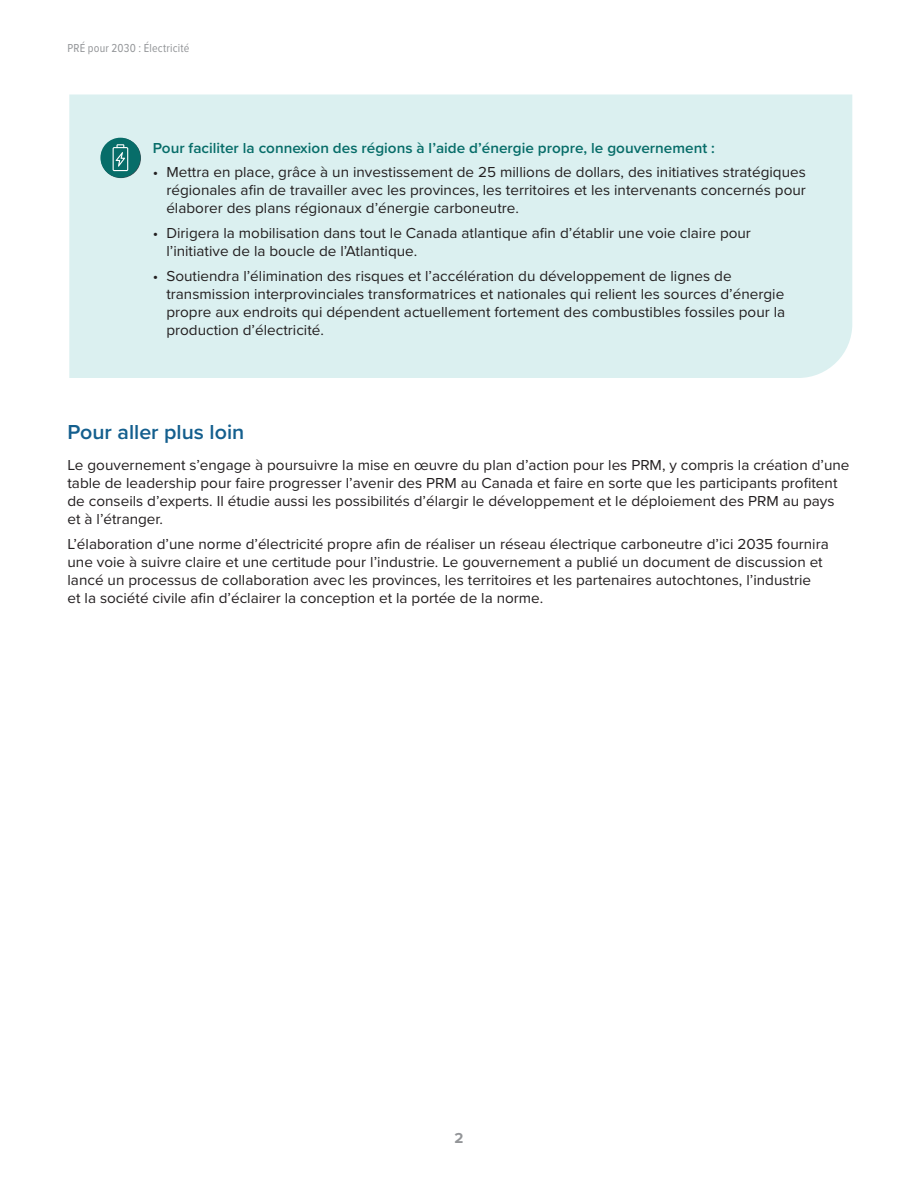
<style>
.page{position:relative;width:918px;height:1188px;background:#fff}
.page>*{position:absolute;margin:0;border:0;box-sizing:border-box;transform-origin:0 0}
.t1{font:600 21px "Proxima Nova";color:#145f8e}
.t2{font:15px/18px "Proxima Nova";color:#231f20}
.t3{font:600 15px "Proxima Nova";color:#076d69}
.t4{font:700 15px "Proxima Nova";color:#939598}
.t5{font:12px "Proxima Nova Cond";letter-spacing:.015em;color:#939598}
</style>
<div class="page">
<div style="left:69px;top:94px;width:783px;height:284px;background:#dbf0f0"></div>
<svg style="left:101px;top:138px;width:40px;height:40px"></svg>
<div style="left:100px;top:138px;width:40px;height:40px;background:#076d69;border-radius:50%"></div>
<svg style="left:113px;top:144px;width:15px;height:27px"></svg>
<p class="t5" style="left:68px;top:39px;width:123px">PRÉ pour 2030 : Électricité</p>
<p class="t3" style="left:153px;top:136px;width:564px">Pour faciliter la connexion des régions à l’aide d’énergie propre, le gouvernement :</p>
<p class="t2" style="left:166px;top:163px;width:641px;text-align:justify;text-indent:-13px">• Mettra en place, grâce à un investissement de 25 millions de dollars, des initiatives stratégiques régionales afin de travailler avec les provinces, les territoires et les intervenants concernés pour élaborer des plans régionaux d’énergie carboneutre.</p>
<p class="t2" style="left:166px;top:223px;width:586px;text-indent:-13px">• Dirigera la mobilisation dans tout le Canada atlantique afin d’établir une voie claire pour l’initiative de la boucle de l’Atlantique.</p>
<p class="t2" style="left:166px;top:266px;width:620px;text-indent:-13px">• Soutiendra l’élimination des risques et l’accélération du développement de lignes de transmission interprovinciales transformatrices et nationales qui relient les sources d’énergie propre aux endroits qui dépendent actuellement fortement des combustibles fossiles pour la production d’électricité.</p>
<h1 class="t1" style="left:68px;top:416px;width:178px">Pour aller plus loin</h1>
<p class="t2" style="left:68px;top:456px;width:784px">Le gouvernement s’engage à poursuivre la mise en œuvre du plan d’action pour les PRM, y compris la création d’une table de leadership pour faire progresser l’avenir des PRM au Canada et faire en sorte que les participants profitent de conseils d’experts. Il étudie aussi les possibilités d’élargir le développement et le déploiement des PRM au pays et à l’étranger.</p>
<p class="t2" style="left:68px;top:534px;width:763px">L’élaboration d’une norme d’électricité propre afin de réaliser un réseau électrique carboneutre d’ici 2035 fournira une voie à suivre claire et une certitude pour l’industrie. Le gouvernement a publié un document de discussion et lancé un processus de collaboration avec les provinces, les territoires et les partenaires autochtones, l’industrie<br>et la société civile afin d’éclairer la conception et la portée de la norme.</p>
<p class="t4" style="left:454px;top:1127px;width:10px">2</p>
</div>
